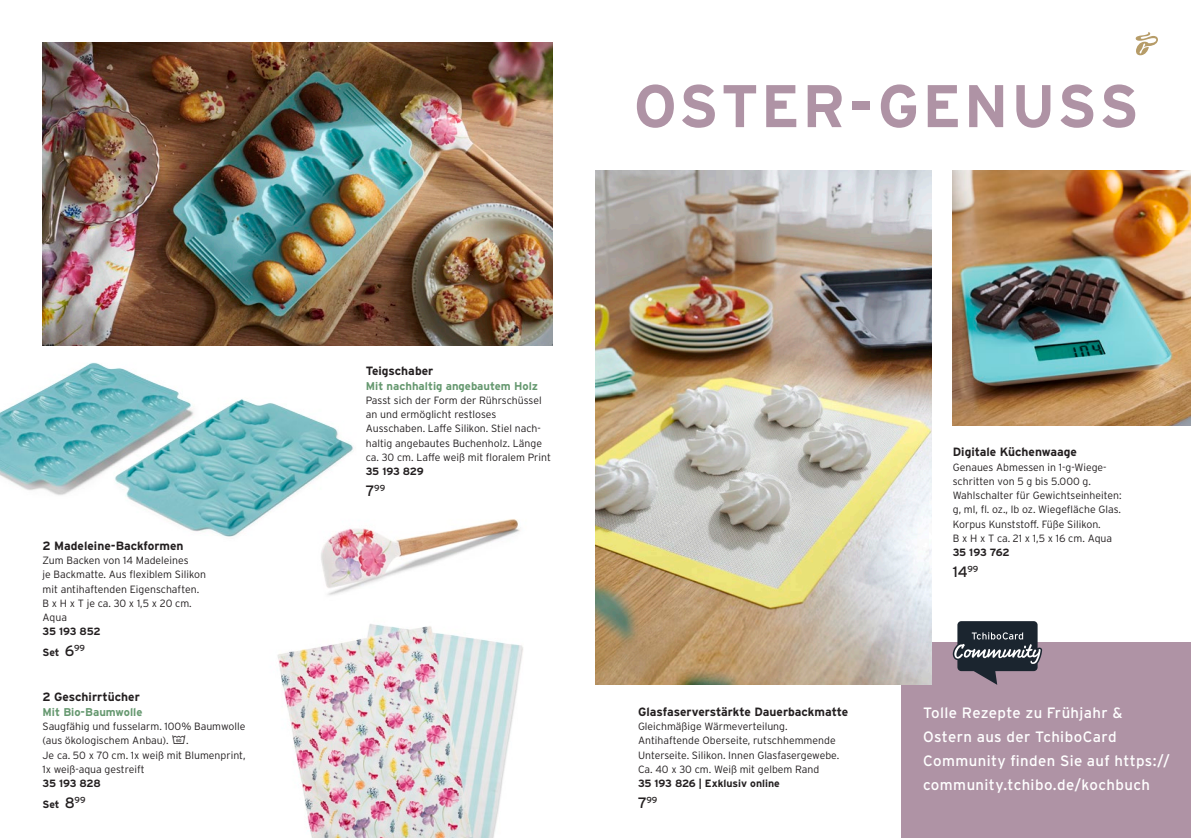
<style>
.page{position:relative;width:1191px;height:838px;background:#fff}
.page>*{position:absolute;margin:0;border:0;box-sizing:border-box;transform-origin:0 0}
.t1{font:700 60px "Interstate WGL";letter-spacing:.04em;color:#af93a5}
.t2{font:15px/24px "Interstate WGL";letter-spacing:.025em;color:#fff}
.t3{font:15px "Interstate WGL";color:#231f20}
.t4{font:700 12px "Interstate WGL";color:#231f20}
.t5{font:700 11.25px "Interstate WGL";color:#65986f}
.t6{font:300 10.5px/14.2px "Interstate WGL";color:#231f20}
.t7{font:700 10.5px/21px "Interstate WGL";letter-spacing:-.01em;color:#231f20}
.t8{font:700 10.5px/21px "Interstate WGL";letter-spacing:-.03em;color:#231f20}
.t9{font:8.7px "Interstate WGL";color:#231f20}
.s1{font-weight:400;font-size:15px}
.s2{font-family:"Sym 2020 2 TC Medium";font-weight:400;font-size:13.5px}
.s3{font-size:15px}
</style>
<div class="page">
<div style="left:901px;top:642px;width:290px;height:196px;background:#af93a5"></div>
<img style="left:43px;top:43px;width:510px;height:302px">
<img style="left:278px;top:624px;width:243px;height:214px">
<img style="left:952px;top:170px;width:239px;height:255px">
<img style="left:327px;top:520px;width:193px;height:76px">
<img style="left:325px;top:519px;width:192px;height:68px">
<img style="left:42px;top:305px;width:324px;height:274px">
<img style="left:0;top:363px;width:351px;height:172px">
<img style="left:595px;top:170px;width:336px;height:515px">
<svg style="left:952px;top:621px;width:90px;height:64px"></svg>
<svg style="left:1135px;top:32px;width:23px;height:23px"></svg>
<p class="t4" style="left:43px;top:537px;width:142px">2 Madeleine-Backformen</p>
<p class="t6" style="left:43px;top:552px;width:165px">Zum Backen von 14 Madeleines<br>je Backmatte. Aus flexiblem Silikon mit antihaftenden Eigenschaften.<br>B x H x T je ca. 30 x 1,5 x 20 cm.<br>Aqua</p>
<p class="t7" style="left:43px;top:620px;width:60px">35 193 852<br>Set <span class="s1">6</span><sup>99</sup></p>
<p class="t4" style="left:43px;top:688px;width:99px">2 Geschirrtücher</p>
<p class="t5" style="left:43px;top:703px;width:101px">Mit Bio-Baumwolle</p>
<p class="t6" style="left:43px;top:718px;width:204px">Saugfähig und fusselarm. 100% Baumwolle (aus ökologischem Anbau). <span class="s2">c</span>.<br>Je ca. 50 x 70 cm. 1x weiß mit Blumenprint, 1x weiß-aqua gestreift</p>
<p class="t8" style="left:43px;top:772px;width:60px">35 193 828<br>Set <span class="s1">8</span><sup>99</sup></p>
<h1 class="t1" style="left:634px;top:62px;width:506px">OSTER-GENUSS</h1>
<p class="t4" style="left:366px;top:362px;width:69px">Teigschaber</p>
<p class="t5" style="left:366px;top:377px;width:174px">Mit nachhaltig angebautem Holz</p>
<p class="t6" style="left:366px;top:392px;width:187px">Passt sich der Form der Rührschüssel an und ermöglicht restloses Ausschaben. Laffe Silikon. Stiel nach&shy;haltig angebautes Buchenholz. Länge ca. 30 cm. Laffe weiß mit floralem Print</p>
<p class="t7" style="left:366px;top:460px;width:59px">35 193 829</p>
<p class="t9" style="left:366px;top:482px;width:21px"><span class="s3">7</span>99</p>
<p class="t4" style="left:638px;top:702px;width:212px">Glasfaserverstärkte Dauerbackmatte</p>
<p class="t6" style="left:638px;top:718px;width:203px">Gleichmäßige Wärmeverteilung.<br>Antihaftende Oberseite, rutschhemmende Unterseite. Silikon. Innen Glasfasergewebe.<br>Ca. 40 x 30 cm. Weiß mit gelbem Rand</p>
<p class="t7" style="left:638px;top:772px;width:143px">35 193 826 | Exklusiv online</p>
<p class="t9" style="left:638px;top:793px;width:21px"><span class="s3">7</span>99</p>
<p class="t4" style="left:952px;top:443px;width:126px">Digitale Küchenwaage</p>
<p class="t6" style="left:952px;top:459px;width:170px">Genaues Abmessen in 1-g-Wiege&shy;schritten von 5 g bis 5.000 g.<br>Wahlschalter für Gewichtseinheiten: g, ml, fl. oz., lb oz. Wiegefläche Glas.<br>Korpus Kunststoff. Füße Silikon.<br>B x H x T ca. 21 x 1,5 x 16 cm. Aqua</p>
<p class="t7" style="left:952px;top:541px;width:58px">35 193 762</p>
<h2 class="t3" style="left:952px;top:561px;width:27px">14<sup>99</sup></h2>
<h2 class="t2" style="left:923px;top:700px;width:248px">Tolle Rezepte zu Frühjahr &amp;<br>Ostern aus der TchiboCard<br>Community finden Sie auf https:// community.tchibo.de/kochbuch</h2>
</div>
